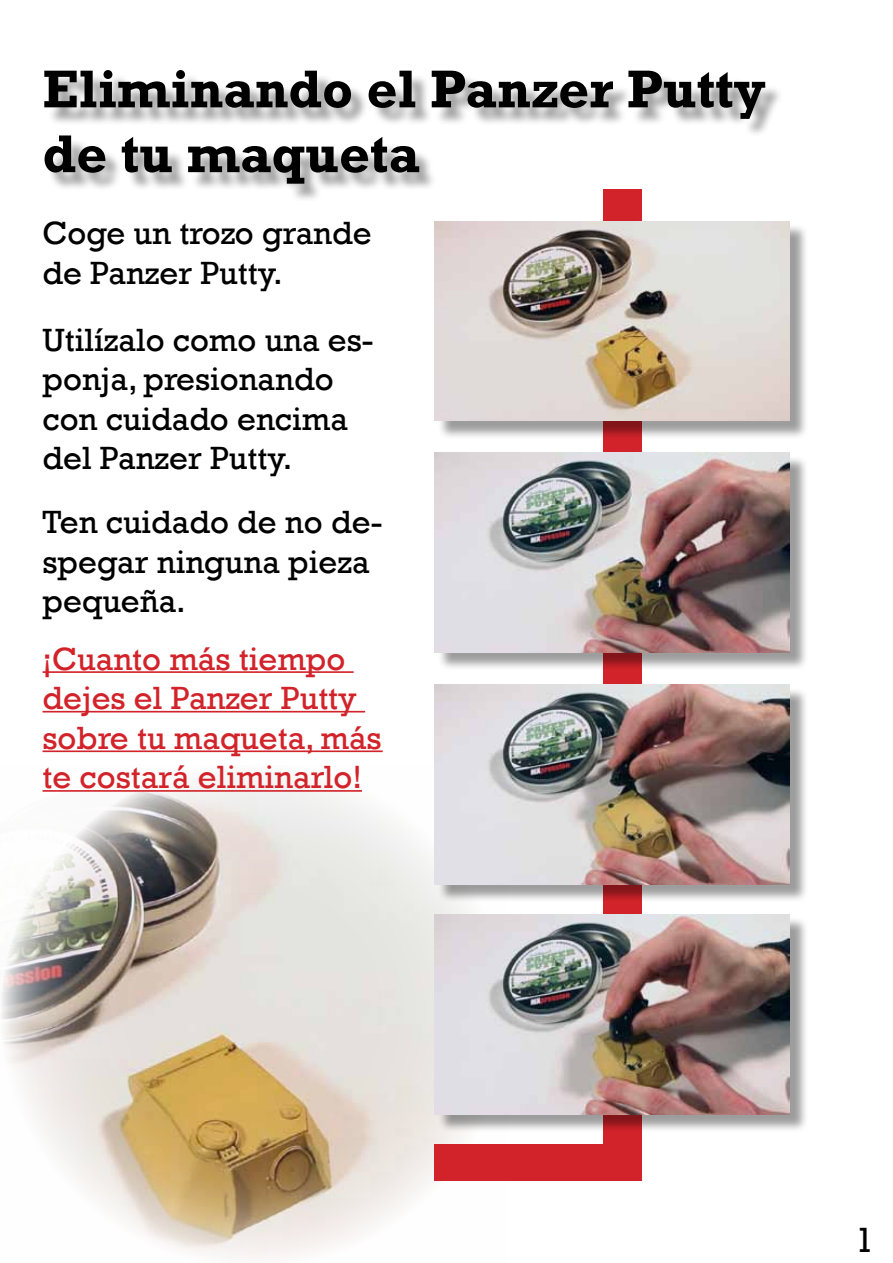
<style>
.page{position:relative;width:893px;height:1263px;background:#fff}
.page>*{position:absolute;margin:0;border:0;box-sizing:border-box;transform-origin:0 0}
.t1{font:700 54px/64.8px "Rockwell";color:#000}
.t2{font:36px "Rockwell";color:#000}
.t3{font:33px/39.6px "Rockwell";color:#000}
.t4{font:33px/39.6px "Rockwell";color:#d2232a}
</style>
<div class="page">
<img style="left:1px;top:765px;width:505px;height:492px">
<div style="left:604px;top:189px;width:38px;height:991px;background:#d2232a"></div>
<div style="left:435px;top:1144px;width:207px;height:36px;background:#d2232a"></div>
<div style="left:47px;top:73px;width:737px;height:129px;background:#000;opacity:.39"></div>
<hr style="left:43px;top:671px;width:311px;height:2px;background:#d2232a">
<hr style="left:43px;top:711px;width:322px;height:1px;background:#d2232a">
<hr style="left:43px;top:750px;width:340px;height:2px;background:#d2232a">
<hr style="left:43px;top:790px;width:319px;height:2px;background:#d2232a">
<div style="left:437px;top:223px;width:371px;height:216px;background:#000;opacity:.39"></div>
<img style="left:435px;top:221px;width:355px;height:200px">
<div style="left:437px;top:455px;width:371px;height:216px;background:#000;opacity:.39"></div>
<img style="left:435px;top:453px;width:355px;height:200px">
<div style="left:437px;top:916px;width:371px;height:216px;background:#000;opacity:.39"></div>
<img style="left:435px;top:914px;width:355px;height:200px">
<div style="left:437px;top:687px;width:371px;height:216px;background:#000;opacity:.39"></div>
<img style="left:435px;top:685px;width:355px;height:199px">
<h1 class="t1" style="left:43px;top:57px;width:725px">Eliminando el Panzer Putty de tu maqueta</h1>
<p class="t3" style="left:43px;top:214px;width:331px">Coge un trozo grande de Panzer Putty.</p>
<p class="t3" style="left:43px;top:320px;width:333px">Utilízalo como una es&shy;ponja, presionando con cuidado encima del Panzer Putty.</p>
<p class="t3" style="left:43px;top:503px;width:341px">Ten cuidado de no de&shy;spegar ninguna pieza pequeña.</p>
<p class="t4" style="left:43px;top:639px;width:341px">¡Cuanto más tiempo dejes el Panzer Putty sobre tu maqueta, más te costará eliminarlo!</p>
<p class="t2" style="left:855px;top:1219px;width:21px">1</p>
</div>
